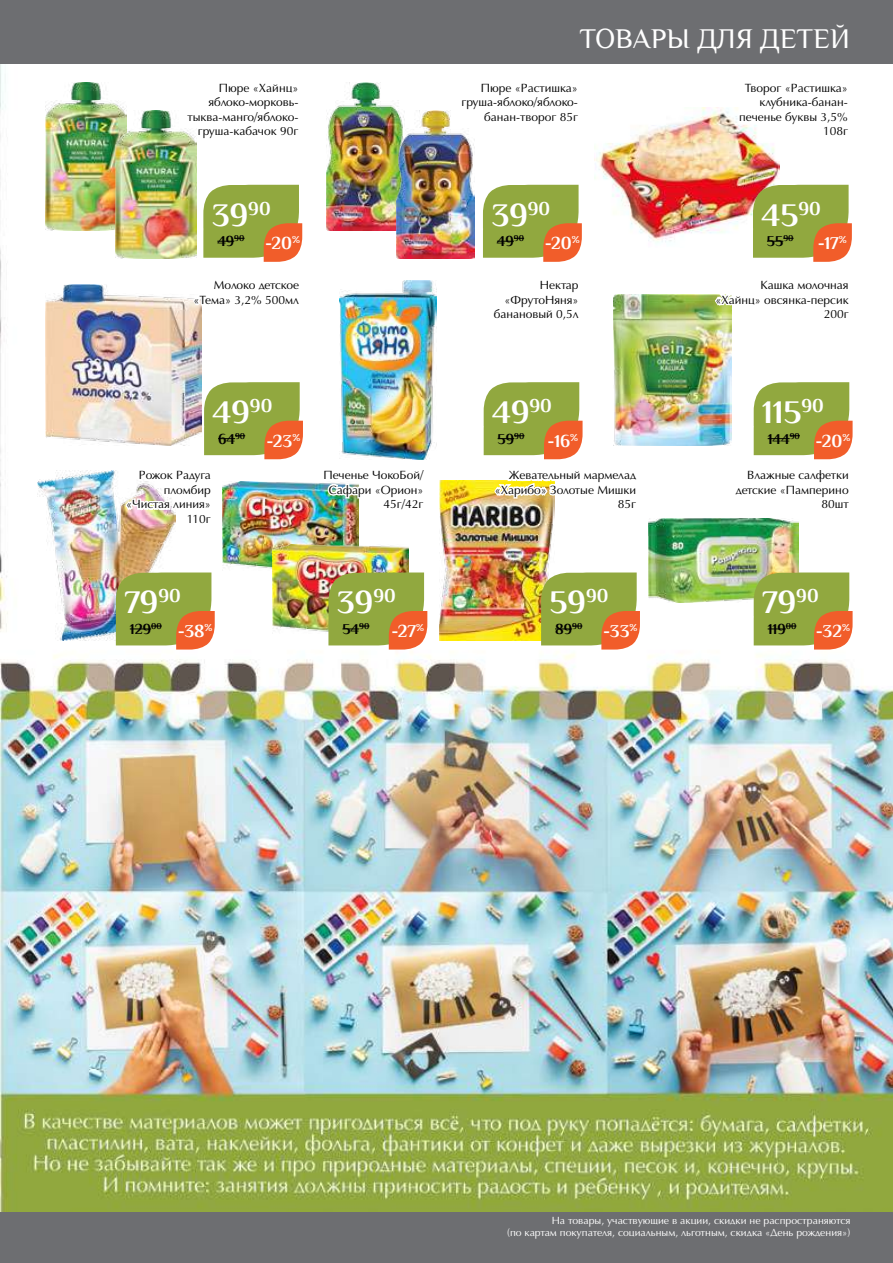
<style>
.page{position:relative;width:893px;height:1263px;background:#fff}
.page>*{position:absolute;margin:0;border:0;box-sizing:border-box;transform-origin:0 0}
.t1{font:700 33px "Philosopher";color:#fff}
.t2{font:28.5px "Philosopher";color:#fff}
.t3{font:700 18px "Philosopher";color:#fff}
.t4{font:700 15px "Philosopher";color:#000}
.t5{font:12px/14.4px "AG Opus C";color:#000;text-align:right}
.t6{font:10.5px/12.6px "AG Opus C";color:#fff;text-align:right}
.t7{font:700 10.5px "Philosopher";color:#fff}
</style>
<div class="page">
<div style="left:0;top:1206px;width:893px;height:57px;background:#6d6e71"></div>
<img style="left:0;top:64px;width:893px;height:1148px">
<div style="left:0;top:0;width:893px;height:64px;background:#6d6e71"></div>
<img style="left:45px;top:285px;width:156px;height:160px">
<img style="left:37px;top:471px;width:138px;height:170px">
<img style="left:222px;top:481px;width:136px;height:93px">
<img style="left:272px;top:544px;width:136px;height:93px">
<img style="left:440px;top:480px;width:115px;height:161px">
<img style="left:649px;top:518px;width:149px;height:85px">
<img style="left:340px;top:280px;width:96px;height:179px">
<img style="left:614px;top:295px;width:118px;height:150px">
<img style="left:327px;top:83px;width:77px;height:148px">
<img style="left:397px;top:111px;width:77px;height:148px">
<img style="left:594px;top:107px;width:186px;height:141px">
<img style="left:45px;top:83px;width:81px;height:148px">
<img style="left:116px;top:111px;width:81px;height:148px">
<svg style="left:116px;top:572px;width:99px;height:78px;background:#a9a14a"></svg>
<svg style="left:328px;top:572px;width:99px;height:78px;background:#a9a049"></svg>
<svg style="left:541px;top:572px;width:99px;height:78px;background:#aaa24c"></svg>
<svg style="left:754px;top:572px;width:99px;height:78px;background:#a9a24b"></svg>
<img style="left:321px;top:467px;width:107px;height:46px">
<img style="left:123px;top:382px;width:180px;height:144px">
<svg style="left:203px;top:185px;width:99px;height:77px;background:#a9a24b"></svg>
<img style="left:484px;top:382px;width:155px;height:129px">
<svg style="left:483px;top:185px;width:99px;height:77px;background:#a9a24b"></svg>
<svg style="left:732px;top:382px;width:121px;height:129px"></svg>
<svg style="left:753px;top:185px;width:99px;height:77px;background:#a99e48"></svg>
<svg style="left:191px;top:270px;width:113px;height:43px"></svg>
<svg style="left:185px;top:79px;width:116px;height:64px"></svg>
<svg style="left:490px;top:276px;width:93px;height:50px"></svg>
<svg style="left:459px;top:79px;width:122px;height:50px"></svg>
<svg style="left:712px;top:270px;width:139px;height:51px"></svg>
<svg style="left:733px;top:79px;width:118px;height:59px"></svg>
<h2 class="t2" style="left:580px;top:24px;width:272px">ТОВАРЫ ДЛЯ ДЕТЕЙ</h2>
<p class="t5" style="left:187px;top:81px;width:112px">Пюре «Хайнц» яблоко-морковь&shy;тыква-манго/яблоко&shy;груша-кабачок 90г</p>
<p class="t5" style="left:461px;top:81px;width:118px">Пюре «Растишка» груша-яблоко/яблоко&shy;банан-творог 85г</p>
<p class="t5" style="left:739px;top:81px;width:110px">Творог «Растишка» клубника-банан&shy;печенье буквы 3,5%<br>108г</p>
<h1 class="t1" style="left:212px;top:197px;width:60px">39<sup>90</sup></h1>
<h3 class="t3" style="left:265px;top:234px;width:29px">-20</h3>
<p class="t4" style="left:217px;top:233px;width:29px">49<sup>90</sup></p>
<p class="t7" style="left:292px;top:234px;width:9px">%</p>
<h1 class="t1" style="left:491px;top:197px;width:60px">39<sup>90</sup></h1>
<h3 class="t3" style="left:545px;top:234px;width:29px">-20</h3>
<p class="t4" style="left:497px;top:233px;width:29px">49<sup>90</sup></p>
<p class="t7" style="left:572px;top:234px;width:9px">%</p>
<h1 class="t1" style="left:761px;top:197px;width:61px">45<sup>90</sup></h1>
<h3 class="t3" style="left:818px;top:234px;width:23px">-17</h3>
<p class="t4" style="left:767px;top:233px;width:28px">55<sup>90</sup></p>
<p class="t7" style="left:839px;top:234px;width:9px">%</p>
<p class="t5" style="left:194px;top:278px;width:107px">Молоко детское «Тема» 3,2% 500мл</p>
<p class="t5" style="left:494px;top:278px;width:86px">Нектар «ФрутоНяня» банановый 0,5л</p>
<p class="t5" style="left:715px;top:278px;width:135px">Кашка молочная «Хайнц» овсянка-персик<br>200г</p>
<h1 class="t1" style="left:213px;top:394px;width:61px">49<sup>90</sup></h1>
<h3 class="t3" style="left:266px;top:431px;width:27px">-23</h3>
<p class="t4" style="left:218px;top:431px;width:29px">64<sup>90</sup></p>
<p class="t7" style="left:292px;top:432px;width:9px">%</p>
<h1 class="t1" style="left:492px;top:394px;width:61px">49<sup>90</sup></h1>
<h3 class="t3" style="left:548px;top:431px;width:24px">-16</h3>
<p class="t4" style="left:498px;top:431px;width:28px">59<sup>90</sup></p>
<p class="t7" style="left:570px;top:432px;width:9px">%</p>
<h1 class="t1" style="left:762px;top:394px;width:63px">115<sup>90</sup></h1>
<h3 class="t3" style="left:815px;top:431px;width:29px">-20</h3>
<p class="t4" style="left:768px;top:431px;width:34px">144<sup>90</sup></p>
<p class="t7" style="left:842px;top:432px;width:9px">%</p>
<p class="t5" style="left:126px;top:468px;width:86px">Рожок Радуга пломбир «Чистая линия»<br>110г</p>
<p class="t5" style="left:323px;top:468px;width:102px">Печенье ЧокоБой/<br>Сафари «Орион»<br>45г/42г</p>
<p class="t5" style="left:495px;top:468px;width:143px">Жевательный мармелад «Харибо» Золотые Мишки<br>85г</p>
<p class="t5" style="left:736px;top:468px;width:114px">Влажные салфетки детские «Памперино<br>80шт</p>
<h1 class="t1" style="left:124px;top:585px;width:58px">79<sup>90</sup></h1>
<h3 class="t3" style="left:178px;top:621px;width:28px">-38</h3>
<p class="t4" style="left:130px;top:621px;width:33px">129<sup>00</sup></p>
<p class="t7" style="left:205px;top:622px;width:9px">%</p>
<h1 class="t1" style="left:337px;top:585px;width:60px">39<sup>90</sup></h1>
<h3 class="t3" style="left:391px;top:621px;width:26px">-27</h3>
<p class="t4" style="left:342px;top:621px;width:28px">54<sup>90</sup></p>
<p class="t7" style="left:416px;top:622px;width:9px">%</p>
<h1 class="t1" style="left:550px;top:585px;width:60px">59<sup>90</sup></h1>
<h3 class="t3" style="left:603px;top:621px;width:28px">-33</h3>
<p class="t4" style="left:555px;top:621px;width:29px">89<sup>90</sup></p>
<p class="t7" style="left:629px;top:622px;width:9px">%</p>
<h1 class="t1" style="left:762px;top:585px;width:58px">79<sup>90</sup></h1>
<h3 class="t3" style="left:816px;top:621px;width:28px">-32</h3>
<p class="t4" style="left:768px;top:621px;width:30px">119<sup>00</sup></p>
<p class="t7" style="left:842px;top:622px;width:9px">%</p>
<p class="t6" style="left:507px;top:1214px;width:345px">На товары, участвующие в акции, скидки не распространяются<br>(по картам покупателя, социальным, льготным, скидка «День рождения»)</p>
</div>
